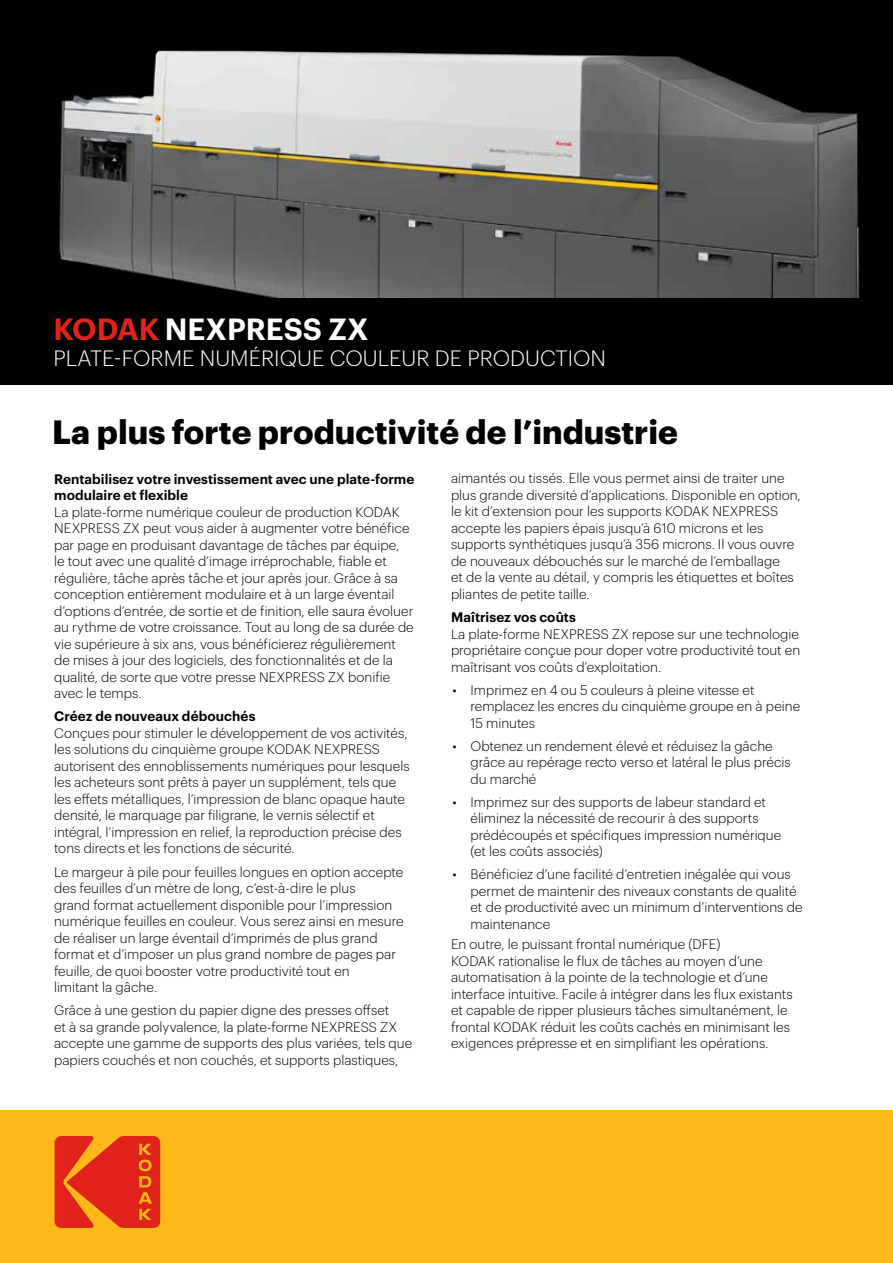
<style>
.page{position:relative;width:893px;height:1263px;background:#fff}
.page>*{position:absolute;margin:0;border:0;box-sizing:border-box;transform-origin:0 0}
.t1{font:700 33px "Graphik";color:#000}
.t2{font:600 30px "Graphik";color:#fff}
.t3{font:300 21.75px "Graphik";color:#fff}
.t4{font:300 13.5px/16.5px "Graphik";color:#000}
.t5{font:600 13.5px/16.5px "Graphik";letter-spacing:.005em;color:#000}
.s1{color:#e2231b}
</style>
<div class="page">
<img style="left:0;top:0;width:893px;height:298px">
<div style="left:0;top:1110px;width:893px;height:153px;background:#ffb819"></div>
<div style="left:0;top:298px;width:893px;height:87px;background:#000"></div>
<svg style="left:55px;top:1136px;width:105px;height:92px"></svg>
<h2 class="t2" style="left:53px;top:306px;width:317px"><span class="s1">KODAK</span> NEXPRESS ZX</h2>
<h3 class="t3" style="left:53px;top:342px;width:554px">PLATE-FORME NUMÉRIQUE COULEUR DE PRODUCTION</h3>
<h1 class="t1" style="left:52px;top:406px;width:627px">La plus forte productivité de l’industrie</h1>
<p class="t5" style="left:54px;top:469px;width:362px">Rentabilisez votre investissement avec une plate-forme modulaire et flexible</p>
<p class="t4" style="left:54px;top:502px;width:361px">La plate-forme numérique couleur de production KODAK NEXPRESS ZX peut vous aider à augmenter votre bénéfice par page en produisant davantage de tâches par équipe,<br>le tout avec une qualité d’image irréprochable, fiable et régulière, tâche après tâche et jour après jour. Grâce à sa conception entièrement modulaire et à un large éventail d’options d’entrée, de sortie et de finition, elle saura évoluer au rythme de votre croissance. Tout au long de sa durée de vie supérieure à six ans, vous bénéficierez régulièrement de mises à jour des logiciels, des fonctionnalités et de la qualité, de sorte que votre presse NEXPRESS ZX bonifie avec le temps.</p>
<p class="t5" style="left:54px;top:707px;width:203px">Créez de nouveaux débouchés</p>
<p class="t4" style="left:54px;top:723px;width:357px">Conçues pour stimuler le développement de vos activités, les solutions du cinquième groupe KODAK NEXPRESS autorisent des ennoblissements numériques pour lesquels les acheteurs sont prêts à payer un supplément, tels que les effets métalliques, l’impression de blanc opaque haute densité, le marquage par filigrane, le vernis sélectif et intégral, l’impression en relief, la reproduction précise des tons directs et les fonctions de sécurité.</p>
<p class="t4" style="left:54px;top:862px;width:351px">Le margeur à pile pour feuilles longues en option accepte des feuilles d’un mètre de long, c’est-à-dire le plus<br>grand format actuellement disponible pour l’impression numérique feuilles en couleur. Vous serez ainsi en mesure de réaliser un large éventail d’imprimés de plus grand format et d’imposer un plus grand nombre de pages par feuille, de quoi booster votre productivité tout en<br>limitant la gâche.</p>
<p class="t4" style="left:54px;top:1001px;width:360px">Grâce à une gestion du papier digne des presses offset<br>et à sa grande polyvalence, la plate-forme NEXPRESS ZX accepte une gamme de supports des plus variées, tels que papiers couchés et non couchés, et supports plastiques,</p>
<p class="t4" style="left:451px;top:469px;width:351px">aimantés ou tissés. Elle vous permet ainsi de traiter une plus grande diversité d’applications. Disponible en option, le kit d’extension pour les supports KODAK NEXPRESS accepte les papiers épais jusqu’à 610 microns et les supports synthétiques jusqu’à 356 microns. Il vous ouvre de nouveaux débouchés sur le marché de l’emballage<br>et de la vente au détail, y compris les étiquettes et boîtes pliantes de petite taille.</p>
<p class="t5" style="left:451px;top:608px;width:126px">Maîtrisez vos coûts</p>
<p class="t4" style="left:451px;top:624px;width:351px;text-align:justify">La plate-forme NEXPRESS ZX repose sur une technologie propriétaire conçue pour doper votre productivité tout en maîtrisant vos coûts d’exploitation.</p>
<p class="t4" style="left:470px;top:680px;width:331px;text-indent:-18px">• Imprimez en 4 ou 5 couleurs à pleine vitesse et remplacez les encres du cinquième groupe en à peine<br>15 minutes</p>
<p class="t4" style="left:470px;top:736px;width:322px;text-indent:-18px">• Obtenez un rendement élevé et réduisez la gâche grâce au repérage recto verso et latéral le plus précis du marché</p>
<p class="t4" style="left:470px;top:792px;width:312px;text-indent:-18px">• Imprimez sur des supports de labeur standard et éliminez la nécessité de recourir à des supports prédécoupés et spécifiques impression numérique (et les coûts associés)</p>
<p class="t4" style="left:470px;top:865px;width:334px;text-indent:-18px">• Bénéficiez d’une facilité d’entretien inégalée qui vous permet de maintenir des niveaux constants de qualité et de productivité avec un minimum d’interventions de maintenance</p>
<p class="t4" style="left:451px;top:935px;width:343px">En outre, le puissant frontal numérique (DFE)<br>KODAK rationalise le flux de tâches au moyen d’une automatisation à la pointe de la technologie et d’une interface intuitive. Facile à intégrer dans les flux existants et capable de ripper plusieurs tâches simultanément, le frontal KODAK réduit les coûts cachés en minimisant les exigences prépresse et en simplifiant les opérations.</p>
</div>
